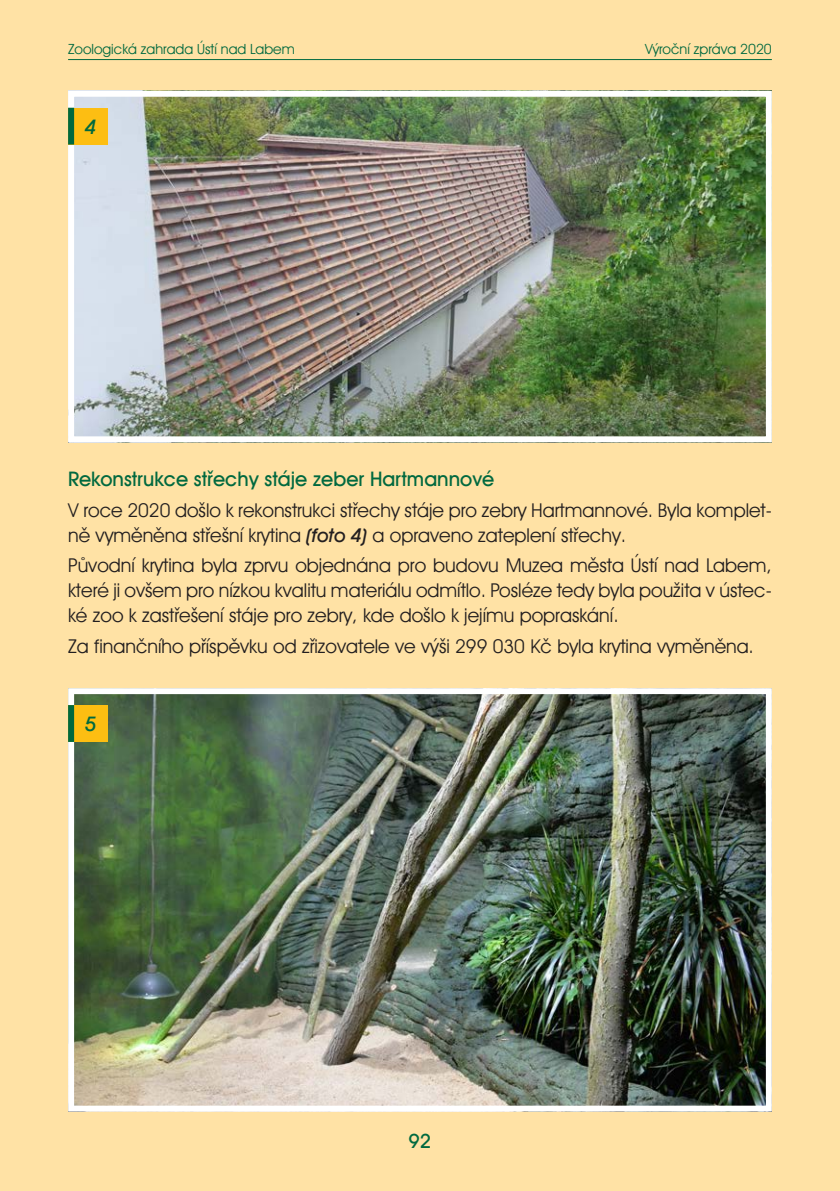
<style>
.page{position:relative;width:840px;height:1191px;background:#fff}
.page>*{position:absolute;margin:0;border:0;box-sizing:border-box;transform-origin:0 0}
.t1{font:20px "ITC Avant Garde Gothic AT Medium";color:#00693f}
.číslo_foto{font:italic 20px "ITC Avant Garde Gothic AT Medium";color:#00693f}
.text_základ{font:19px/25px "ITC Avant Garde Gothic AT Book";color:#231f20}
.t2{font:14px "ITC Avant Garde Gothic AT Book";color:#00693f}
.s1{font-family:"ITC Avant Garde Gothic AT Medium";font-style:italic}
</style>
<div class="page">
<div style="left:0;top:0;width:839px;height:1191px;background:#ffe2a5"></div>
<hr style="left:68px;top:59px;width:703px;height:1px;background:#00693f">
<img style="left:75px;top:98px;width:689px;height:337px">
<div style="left:68px;top:91px;width:703px;height:351px;border:6px solid #fff"></div>
<div style="left:68px;top:108px;width:40px;height:37px;background:#fdbe12"></div>
<div style="left:68px;top:108px;width:6px;height:37px;background:#00693f"></div>
<img style="left:75px;top:695px;width:689px;height:409px">
<div style="left:68px;top:688px;width:703px;height:423px;border:6px solid #fff"></div>
<div style="left:68px;top:705px;width:40px;height:37px;background:#fdbe12"></div>
<div style="left:68px;top:705px;width:6px;height:37px;background:#00693f"></div>
<p class="t2" style="left:68px;top:41px;width:228px">Zoologická zahrada Ústí nad Labem</p>
<p class="t2" style="left:644px;top:41px;width:128px">Výroční zpráva 2020</p>
<p class="číslo_foto" style="left:85px;top:115px;width:13px">4</p>
<h4 class="t1" style="left:68px;top:467px;width:427px">Rekonstrukce střechy stáje zeber Hartmannové</h4>
<p class="text_základ" style="left:68px;top:497px;width:704px">V roce 2020 došlo k rekonstrukci střechy stáje pro zebry Hartmannové. Byla komplet&shy;ně vyměněna střešní krytina <span class="s1">(foto 4)</span> a opraveno zateplení střechy.</p>
<p class="text_základ" style="left:68px;top:553px;width:704px;text-align:justify">Původní krytina byla zprvu objednána pro budovu Muzea města Ústí nad Labem, které ji ovšem pro nízkou kvalitu materiálu odmítlo. Posléze tedy byla použita v ústec&shy;ké zoo k zastřešení stáje pro zebry, kde došlo k jejímu popraskání.</p>
<p class="text_základ" style="left:68px;top:633px;width:687px">Za finančního příspěvku od zřizovatele ve výši 299 030 Kč byla krytina vyměněna.</p>
<p class="číslo_foto" style="left:85px;top:712px;width:13px">5</p>
<p class="t1" style="left:408px;top:1129px;width:24px">92</p>
</div>
